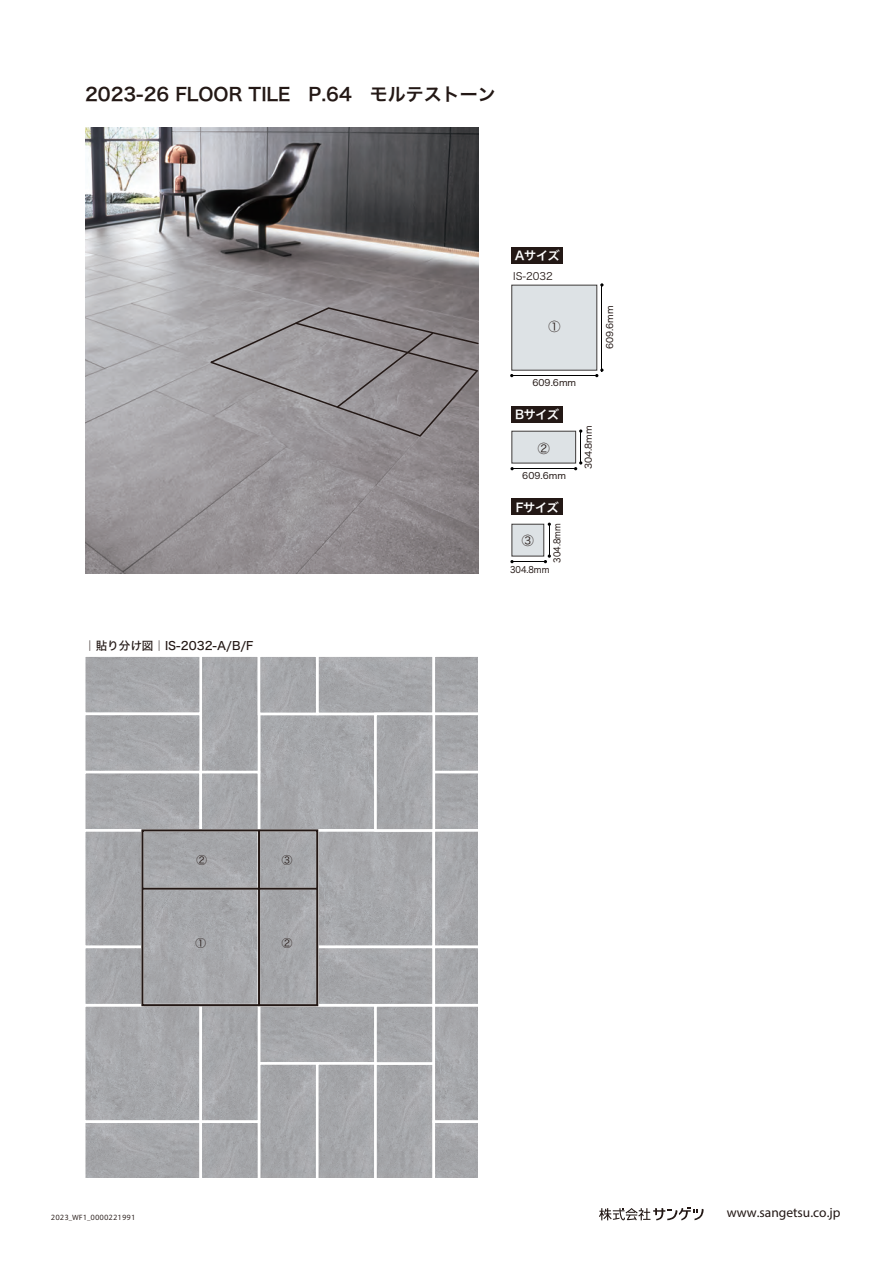
<style>
.page{position:relative;width:893px;height:1263px;background:#fff}
.page>*{position:absolute;margin:0;border:0;box-sizing:border-box;transform-origin:0 0}
.t1{font:18px "Hira Kaku Pro N W6";color:#231815}
.t2{font:13.5px "Myriad Pro";color:#231815}
.t3{font:12px "Hira Kaku Pro N W6";letter-spacing:-.025em;color:#fff}
.t4{font:12px "Hira Kaku Pro N W3";color:#231815}
.t5{font:11.55px "Hira Kaku Pro N W5";color:#231815}
.t6{font:10.5px "Hira Kaku Pro N W3";color:#231815}
.t7{font:10.2px "Hira Kaku Pro N W3";color:#231815}
.t8{font:9px "Hira Kaku Pro N W4";color:#231815}
.t9{font:9px "Hira Kaku Pro N W4";color:#231815;scale:.9 1}
.t10{font:6.75px "Axis Pro N";color:#231815}
</style>
<div class="page">
<svg style="left:599px;top:1207px;width:105px;height:13px"></svg>
<img style="left:85px;top:128px;width:394px;height:446px">
<svg style="left:85px;top:657px;width:393px;height:521px;background:#aaabae"></svg>
<div style="left:512px;top:285px;width:85px;height:85px;background:#dde2e5"></div>
<div style="left:512px;top:431px;width:64px;height:32px;background:#dde2e5;border:1px solid #3d3a39"></div>
<div style="left:512px;top:524px;width:32px;height:32px;background:#dde2e5;border:1px solid #3d3a39"></div>
<div style="left:512px;top:247px;width:51px;height:17px;background:#231815"></div>
<div style="left:512px;top:406px;width:51px;height:16px;background:#231815"></div>
<hr style="left:511px;top:375px;width:86px;height:1px;background:#000">
<hr style="left:512px;top:468px;width:64px;height:1px;background:#000">
<hr style="left:602px;top:285px;width:1px;height:86px;background:#000">
<svg style="left:595px;top:368px;width:9px;height:9px"></svg>
<hr style="left:580px;top:431px;width:1px;height:33px;background:#000">
<svg style="left:574px;top:461px;width:8px;height:9px"></svg>
<div style="left:512px;top:499px;width:51px;height:16px;background:#231815"></div>
<hr style="left:512px;top:561px;width:33px;height:1px;background:#000">
<hr style="left:549px;top:524px;width:1px;height:33px;background:#000">
<svg style="left:544px;top:554px;width:7px;height:9px"></svg>
<svg style="left:207px;top:306px;width:272px;height:132px;background:#949093"></svg>
<div style="left:141px;top:829px;width:177px;height:177px;border:2px solid #231815"></div>
<hr style="left:142px;top:888px;width:176px;height:2px;background:#231815">
<hr style="left:258px;top:830px;width:2px;height:175px;background:#231815">
<p class="t1" style="left:85px;top:78px;width:412px">2023-26 FLOOR TILE　P.64　モルテストーン</p>
<p class="t5" style="left:84px;top:635px;width:171px">｜貼り分け図｜IS-2032-A/B/F</p>
<p class="t3" style="left:515px;top:245px;width:46px">Aサイズ</p>
<p class="t7" style="left:513px;top:267px;width:41px">IS-2032</p>
<p class="t4" style="left:548px;top:316px;width:13px">①</p>
<p class="t8" style="left:532px;top:375px;width:45px">609.6mm</p>
<p class="t3" style="left:515px;top:403px;width:46px">Bサイズ</p>
<p class="t4" style="left:538px;top:438px;width:13px">②</p>
<p class="t8" style="left:522px;top:468px;width:45px">609.6mm</p>
<p class="t3" style="left:516px;top:496px;width:44px">Fサイズ</p>
<p class="t4" style="left:522px;top:530px;width:13px">③</p>
<p class="t9" style="left:549px;top:563px;width:45px;rotate:-90deg">304.8mm</p>
<p class="t9" style="left:510px;top:561px;width:45px">304.8mm</p>
<p class="t8" style="left:580px;top:469px;width:45px;rotate:-90deg">304.8mm</p>
<p class="t8" style="left:602px;top:349px;width:45px;rotate:-90deg">609.6mm</p>
<p class="t6" style="left:196px;top:850px;width:12px">②</p>
<p class="t6" style="left:282px;top:850px;width:12px">③</p>
<p class="t6" style="left:195px;top:934px;width:12px">①</p>
<p class="t6" style="left:282px;top:934px;width:12px">②</p>
<p class="t10" style="left:51px;top:1214px;width:86px">2023_WF1_0000221991</p>
<p class="t2" style="left:727px;top:1204px;width:115px">www.sangetsu.co.jp</p>
</div>
